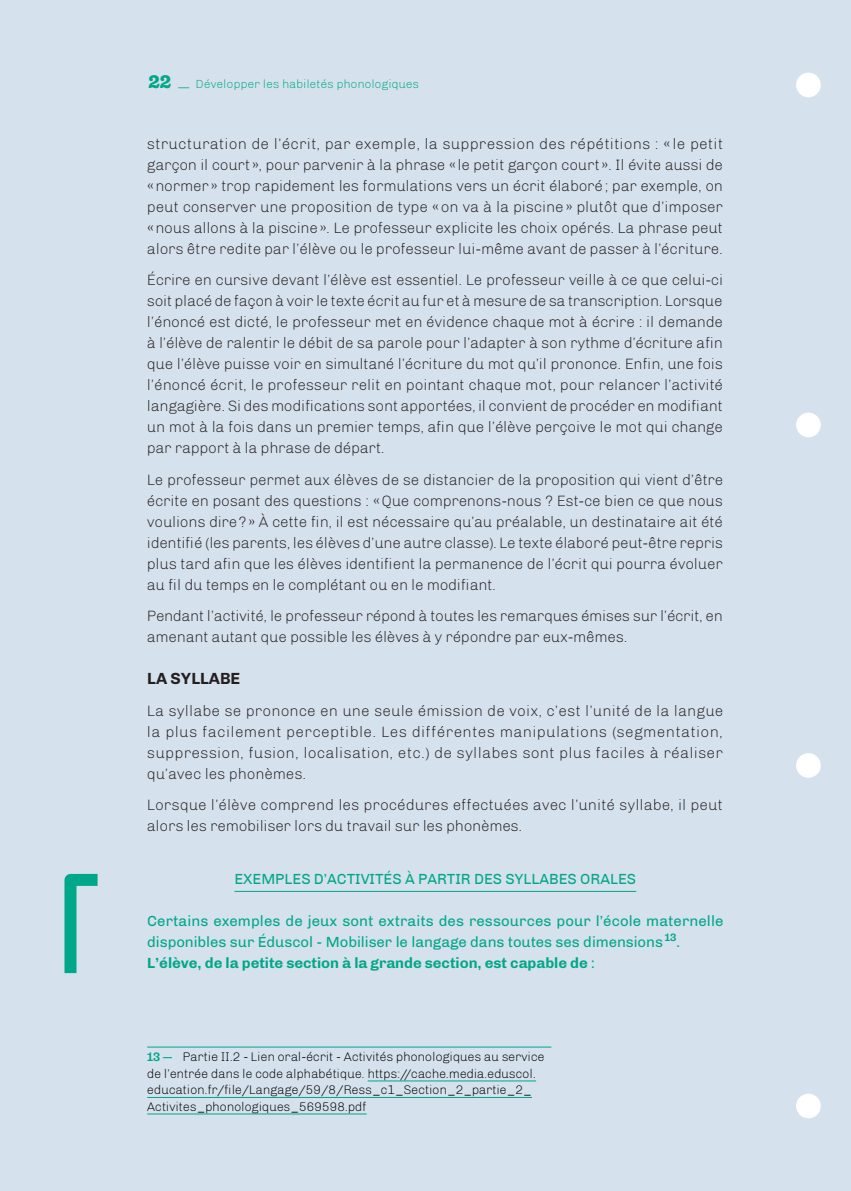
<style>
.page{position:relative;width:851px;height:1191px;background:#fff}
.page>*{position:absolute;margin:0;border:0;box-sizing:border-box;transform-origin:0 0}
.CHAPITRE_TITRENiv3{font:700 16.5px "Chivo";color:#231f20}
.CHAPITRE_TEXTE_COURA{font:300 15.3px/21px "Chivo";letter-spacing:-.01em;color:#231f20;text-align:justify}
.METODO_Texte{font:15px/21px "Chivo";color:#00a788}
.METODO_Texte-2{font:700 15px "Chivo";letter-spacing:-.005em;color:#00a788}
.METODO_TitreTableau{font:15px "Chivo";color:#00a788}
.NOTE_BAS-PAGE{font:300 12.75px/16.5px "Chivo";letter-spacing:-.01em;color:#000}
.t1{font:300 12px "Chivo";color:#00a788}
.s1{font-family:"Hernandez Niu W00";font-weight:800;font-size:18px}
.s2{font-weight:400}
.s3{font-family:"Hernandez Niu W00";font-weight:700;font-size:12px;color:#00a788}
</style>
<div class="page">
<div style="left:0;top:0;width:850px;height:1191px;background:#d5e1ed"></div>
<hr style="left:234px;top:891px;width:402px;height:1px;background:#00a788">
<hr style="left:147px;top:1046px;width:404px;height:1px;background:#00a788">
<hr style="left:367px;top:1080px;width:169px;height:1px;background:#00a788">
<hr style="left:147px;top:1097px;width:385px;height:1px;background:#00a788">
<hr style="left:147px;top:1113px;width:220px;height:1px;background:#00a788">
<svg style="left:64px;top:873px;width:34px;height:101px"></svg>
<div style="left:796px;top:73px;width:24px;height:24px;background:#fff;border-radius:50%"></div>
<div style="left:796px;top:412px;width:24px;height:25px;background:#fff;border-radius:50%"></div>
<div style="left:796px;top:753px;width:24px;height:25px;background:#fff;border-radius:50%"></div>
<div style="left:796px;top:1093px;width:24px;height:25px;background:#fff;border-radius:50%"></div>
<p class="t1" style="left:148px;top:77px;width:272px"><span class="s1">22</span> — Développer les habiletés phonologiques</p>
<p class="CHAPITRE_TEXTE_COURA" style="left:147px;top:133px;width:577px">structuration de l’écrit, par exemple, la suppression des répétitions : « le petit garçon il court», pour parvenir à la phrase «le petit garçon court». Il évite aussi de «normer» trop rapidement les formulations vers un écrit élaboré; par exemple, on peut conserver une proposition de type «on va à la piscine» plutôt que d’imposer «nous allons à la piscine». Le professeur explicite les choix opérés. La phrase peut alors être redite par l’élève ou le professeur lui-même avant de passer à l’écriture.</p>
<p class="CHAPITRE_TEXTE_COURA" style="left:147px;top:269px;width:577px">Écrire en cursive devant l’élève est essentiel. Le professeur veille à ce que celui-ci soit placé de façon à voir le texte écrit au fur et à mesure de sa transcription. Lorsque l’énoncé est dicté, le professeur met en évidence chaque mot à écrire : il demande à l’élève de ralentir le débit de sa parole pour l’adapter à son rythme d’écriture afin que l’élève puisse voir en simultané l’écriture du mot qu’il prononce. Enfin, une fois l’énoncé écrit, le professeur relit en pointant chaque mot, pour relancer l’activité langagière. Si des modifications sont apportées, il convient de procéder en modifiant un mot à la fois dans un premier temps, afin que l’élève perçoive le mot qui change par rapport à la phrase de départ.</p>
<p class="CHAPITRE_TEXTE_COURA" style="left:147px;top:469px;width:577px">Le professeur permet aux élèves de se distancier de la proposition qui vient d’être écrite en posant des questions : «Que comprenons-nous ? Est-ce bien ce que nous voulions dire?» À cette fin, il est nécessaire qu’au préalable, un destinataire ait été identifié (les parents, les élèves d’une autre classe). Le texte élaboré peut-être repris plus tard afin que les élèves identifient la permanence de l’écrit qui pourra évoluer au fil du temps en le complétant ou en le modifiant.</p>
<p class="CHAPITRE_TEXTE_COURA" style="left:147px;top:605px;width:577px">Pendant l’activité, le professeur répond à toutes les remarques émises sur l’écrit, en amenant autant que possible les élèves à y répondre par eux-mêmes.</p>
<p class="CHAPITRE_TITRENiv3" style="left:147px;top:669px;width:95px">LA SYLLABE</p>
<p class="CHAPITRE_TEXTE_COURA" style="left:147px;top:700px;width:578px">La syllabe se prononce en une seule émission de voix, c’est l’unité de la langue la plus facilement perceptible. Les différentes manipulations (segmentation, suppression, fusion, localisation, etc.) de syllabes sont plus faciles à réaliser qu’avec les phonèmes.</p>
<p class="CHAPITRE_TEXTE_COURA" style="left:147px;top:794px;width:577px">Lorsque l’élève comprend les procédures effectuées avec l’unité syllabe, il peut alors les remobiliser lors du travail sur les phonèmes.</p>
<p class="METODO_TitreTableau" style="left:234px;top:870px;width:403px">EXEMPLES D’ACTIVITÉS À PARTIR DES SYLLABES ORALES</p>
<p class="METODO_Texte" style="left:147px;top:910px;width:577px">Certains exemples de jeux sont extraits des ressources pour l’école maternelle disponibles sur Éduscol - Mobiliser le langage dans toutes ses dimensions <sup>13</sup>.</p>
<p class="METODO_Texte-2" style="left:147px;top:954px;width:449px">L’élève, de la petite section à la grande section, est capable de <span class="s2">:</span></p>
<p class="NOTE_BAS-PAGE" style="left:147px;top:1049px;width:399px"><span class="s3">13 —</span> Partie II.2 - Lien oral-écrit - Activités phonologiques au service de l’entrée dans le code alphabétique. https://cache.media.eduscol. education.fr/file/Langage/59/8/Ress_c1_Section_2_partie_2_ Activites_phonologiques_569598.pdf</p>
</div>
